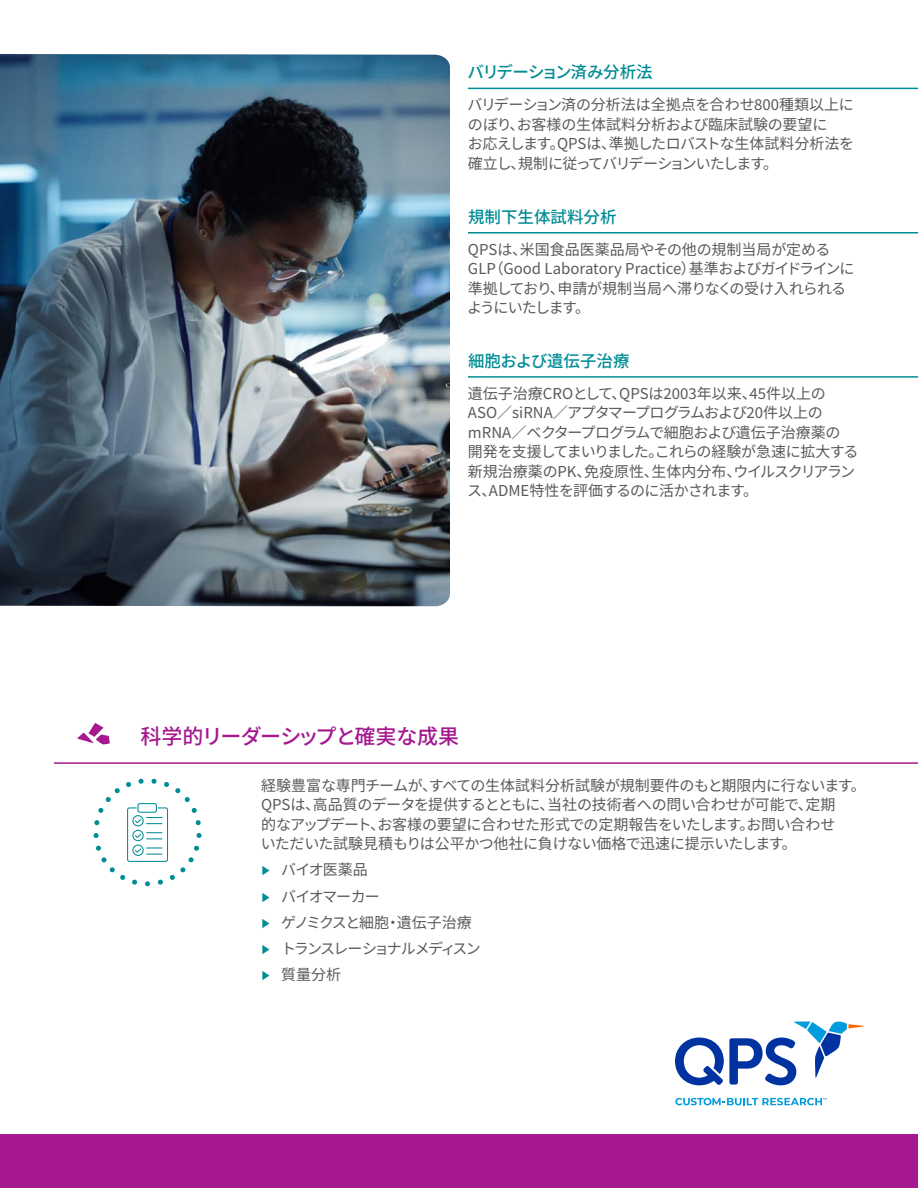
<style>
.page{position:relative;width:918px;height:1188px;background:#fff}
.page>*{position:absolute;margin:0;border:0;box-sizing:border-box;transform-origin:0 0}
.t1{font:500 21px "Noto Sans JP";letter-spacing:-.04em;color:#a51890}
.t2{font:500 16.5px "Noto Sans JP";color:#008c95}
.t3{font:500 16.5px "Noto Sans JP";letter-spacing:-.04em;color:#008c95}
.t4{font:15px/19.5px "Noto Sans JP";letter-spacing:-.02em;color:#5a5a5a}
.t5{font:15px/26.2px "Noto Sans JP";letter-spacing:-.075em;color:#5a5a5a}
.s1{font-family:"Arial";font-size:13.2px;color:#008c95}
</style>
<div class="page">
<div style="left:0;top:1135px;width:918px;height:53px;background:#a51890"></div>
<svg style="left:675px;top:1022px;width:189px;height:63px"></svg>
<svg style="left:675px;top:1098px;width:152px;height:7px"></svg>
<hr style="left:468px;top:88px;width:450px;height:1px;background:#008c95">
<hr style="left:468px;top:232px;width:450px;height:2px;background:#008c95">
<hr style="left:468px;top:376px;width:450px;height:2px;background:#008c95">
<hr style="left:54px;top:762px;width:864px;height:2px;background:#a51890">
<svg style="left:77px;top:723px;width:33px;height:21px"></svg>
<img style="left:0;top:54px;width:450px;height:552px">
<svg style="left:94px;top:779px;width:108px;height:107px"></svg>
<p class="t3" style="left:467px;top:63px;width:187px">バリデーション済み分析法</p>
<p class="t4" style="left:468px;top:95px;width:388px">バリデーション済の分析法は全拠点を合わせ800種類以上にのぼり、お客様の生体試料分析および臨床試験の要望に<br>お応えします。QPSは、準拠したロバストな生体試料分析法を確立し、規制に従ってバリデーションいたします。</p>
<p class="t2" style="left:468px;top:207px;width:150px">規制下生体試料分析</p>
<p class="t4" style="left:467px;top:240px;width:389px">QPSは、米国食品医薬品局やその他の規制当局が定める<br>GLP（Good Laboratory Practice）基準およびガイドラインに準拠しており、申請が規制当局へ滞りなくの受け入れられるようにいたします。</p>
<p class="t2" style="left:468px;top:352px;width:163px">細胞および遺伝子治療</p>
<p class="t4" style="left:467px;top:384px;width:393px">遺伝子治療CROとして、QPSは2003年以来、45件以上の<br>ASO／siRNA／アプタマープログラムおよび20件以上のmRNA／ベクタープログラムで細胞および遺伝子治療薬の開発を支援してまいりました。これらの経験が急速に拡大する新規治療薬のPK、免疫原性、生体内分布、ウイルスクリアランス、ADME特性を評価するのに活かされます。</p>
<h1 class="t1" style="left:140px;top:725px;width:320px">科学的リーダーシップと確実な成果</h1>
<p class="t4" style="left:261px;top:776px;width:607px">経験豊富な専門チームが、すべての生体試料分析試験が規制要件のもと期限内に行ないます。QPSは、高品質のデータを提供するとともに、当社の技術者への問い合わせが可能で、定期<br>的なアップデート、お客様の要望に合わせた形式での定期報告をいたします。お問い合わせ<br>いただいた試験見積もりは公平かつ他社に負けない価格で迅速に提示いたします。</p>
<p class="t5" style="left:261px;top:857px;width:221px"><span class="s1">►</span> バイオ医薬品<br><span class="s1">►</span> バイオマーカー<br><span class="s1">►</span> ゲノミクスと細胞・遺伝子治療<span class="s1">►</span> トランスレーショナルメディスン<span class="s1">►</span> 質量分析</p>
</div>
